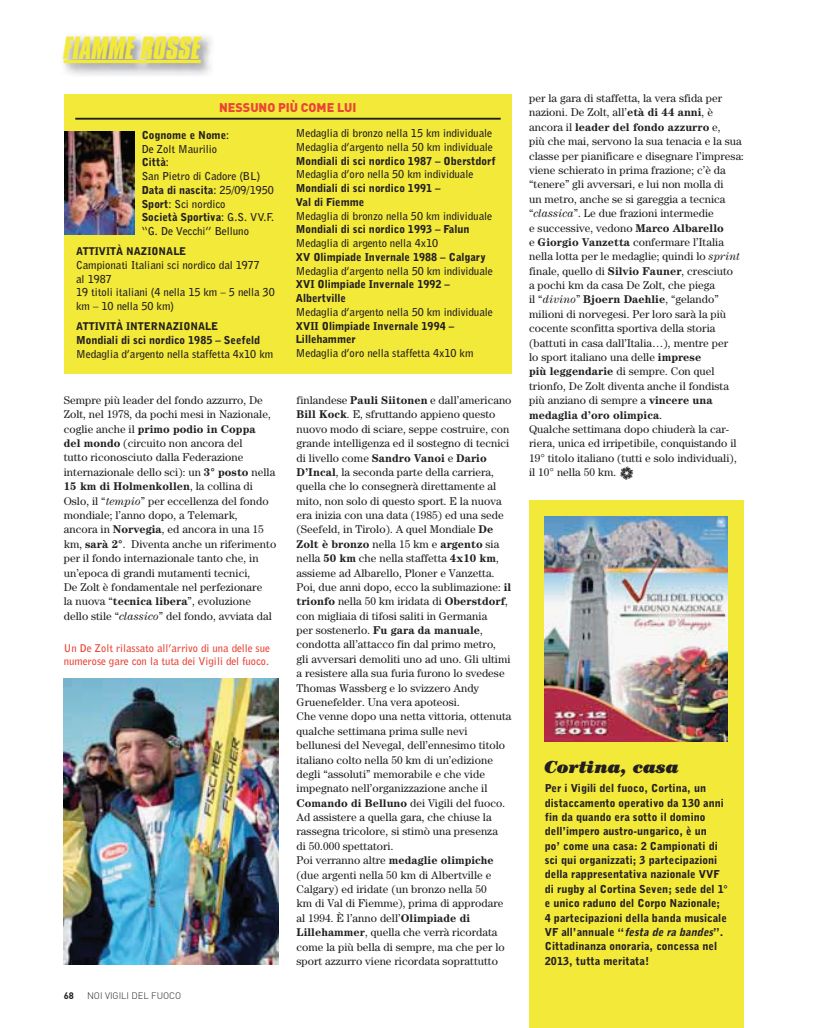
<style>
.page{position:relative;width:815px;height:1028px;background:#fff}
.page>*{position:absolute;margin:0;border:0;box-sizing:border-box;transform-origin:0 0}
.t1{font:italic 700 27.5px "Compacta BT";color:#f3e938}
.t2{font:italic 900 17.5px "Century";letter-spacing:.005em;color:#231f20}
.t3{font:900 12.5px "DIN";color:#e94538}
.t4{font:11.25px/14.4px "Century";letter-spacing:.005em;color:#231f20}
.t5{font:900 10.88px/14.4px "Bell Gothic BT";letter-spacing:.005em;color:#231f20}
.t6{font:700 10.88px/13.8px "Bell Gothic BT";color:#231f20}
.t7{font:700 10.62px/12.5px "Bell Gothic BT";letter-spacing:.005em;color:#e94538}
.t8{font:900 10.62px "Bell Gothic BT";color:#231f20}
.t9{font:300 9.38px "DIN";color:#231f20}
.t10{font:700 9.38px "DIN";color:#231f20}
.s1{font-weight:900}
.s2{font-weight:700}
.s3{font-style:italic}
.s4{font-family:"Whirligig Big One";font-size:9.38px}
</style>
<div class="page">
<img style="left:63px;top:35px;width:149px;height:40px">
<hr style="left:64px;top:60px;width:137px;height:3px;background:#f3e938">
<div style="left:529px;top:500px;width:215px;height:527px;background:#f3e938"></div>
<img style="left:545px;top:516px;width:182px;height:225px">
<div style="left:64px;top:94px;width:448px;height:279px;background:#f3e938"></div>
<hr style="left:75px;top:118px;width:426px;height:2px;background:#231f20">
<img style="left:64px;top:131px;width:71px;height:103px">
<img style="left:64px;top:679px;width:215px;height:285px">
<h1 class="t1" style="left:64px;top:36px;width:139px">FIAMME ROSSE</h1>
<p class="t3" style="left:219px;top:99px;width:139px">NESSUNO PIÙ COME LUI</p>
<p class="t6" style="left:142px;top:129px;width:134px"><span class="s1">Cognome e Nome</span>:<br>De Zolt Maurilio<br><span class="s1">Città</span>:<br>San Pietro di Cadore (BL)<br><span class="s1">Data di nascita</span>: 25/09/1950<br><span class="s1">Sport</span>: Sci nordico<br><span class="s1">Società Sportiva</span>: G.S. VV.F. “G. De Vecchi” Belluno</p>
<p class="t8" style="left:76px;top:247px;width:112px">ATTIVITÀ NAZIONALE</p>
<p class="t6" style="left:76px;top:259px;width:200px">Campionati Italiani sci nordico dal 1977<br>al 1987<br>19 titoli italiani (4 nella 15 km – 5 nella 30 km – 10 nella 50 km)</p>
<p class="t8" style="left:76px;top:322px;width:144px">ATTIVITÀ INTERNAZIONALE</p>
<p class="t5" style="left:76px;top:333px;width:186px">Mondiali di sci nordico 1985 – Seefeld</p>
<p class="t6" style="left:76px;top:347px;width:199px">Medaglia d’argento nella staffetta 4x10 km</p>
<p class="t6" style="left:296px;top:127px;width:198px">Medaglia di bronzo nella 15 km individuale<br>Medaglia d’argento nella 50 km individuale</p>
<p class="t5" style="left:296px;top:154px;width:201px">Mondiali di sci nordico 1987 – Oberstdorf</p>
<p class="t6" style="left:296px;top:168px;width:179px">Medaglia d’oro nella 50 km individuale</p>
<p class="t5" style="left:296px;top:182px;width:146px;line-height:13.8px">Mondiali di sci nordico 1991 –<br>Val di Fiemme</p>
<p class="t6" style="left:296px;top:209px;width:198px">Medaglia di bronzo nella 50 km individuale</p>
<p class="t5" style="left:296px;top:223px;width:175px">Mondiali di sci nordico 1993 – Falun</p>
<p class="t6" style="left:296px;top:237px;width:144px">Medaglia di argento nella 4x10</p>
<p class="t5" style="left:296px;top:250px;width:191px">XV Olimpiade Invernale 1988 – Calgary</p>
<p class="t6" style="left:296px;top:264px;width:198px">Medaglia d’argento nella 50 km individuale</p>
<p class="t5" style="left:296px;top:278px;width:156px;line-height:13.8px">XVI Olimpiade Invernale 1992 –<br>Albertville</p>
<p class="t6" style="left:296px;top:306px;width:198px">Medaglia d’argento nella 50 km individuale</p>
<p class="t5" style="left:296px;top:319px;width:160px;line-height:13.8px">XVII Olimpiade Invernale 1994 –<br>Lillehammer</p>
<p class="t6" style="left:296px;top:347px;width:179px">Medaglia d’oro nella staffetta 4x10 km</p>
<p class="t4" style="left:64px;top:394px;width:214px">Sempre più leader del fondo azzurro, De Zolt, nel 1978, da pochi mesi in Nazionale, coglie anche il <span class="s2">primo podio in Coppa<br>del mondo</span> (circuito non ancora del<br>tutto riconosciuto dalla Federazione internazionale dello sci): un <span class="s2">3° posto</span> nella <span class="s2">15 km di Holmenkollen</span>, la collina di Oslo, il “<span class="s3">tempio</span>” per eccellenza del fondo mondiale; l’anno dopo, a Telemark,<br>ancora in <span class="s2">Norvegia</span>, ed ancora in una 15 km, <span class="s2">sarà 2°</span>. Diventa anche un riferimento per il fondo internazionale tanto che, in un’epoca di grandi mutamenti tecnici,<br>De Zolt è fondamentale nel perfezionare<br>la nuova “<span class="s2">tecnica libera</span>”, evoluzione dello stile “<span class="s3">classico</span>” del fondo, avviata dal</p>
<p class="t4" style="left:297px;top:394px;width:216px">finlandese <span class="s2">Pauli Siitonen</span> e dall’americano <span class="s2">Bill Kock</span>. E, sfruttando appieno questo nuovo modo di sciare, seppe costruire, con grande intelligenza ed il sostegno di tecnici di livello come <span class="s2">Sandro Vanoi</span> e <span class="s2">Dario D’Incal</span>, la seconda parte della carriera, quella che lo consegnerà direttamente al mito, non solo di questo sport. E la nuova era inizia con una data (1985) ed una sede (Seefeld, in Tirolo). A quel Mondiale <span class="s2">De Zolt è bronzo</span> nella 15 km e <span class="s2">argento</span> sia nella <span class="s2">50 km</span> che nella staffetta <span class="s2">4x10 km</span>, assieme ad Albarello, Ploner e Vanzetta.<br>Poi, due anni dopo, ecco la sublimazione: <span class="s2">il trionfo</span> nella 50 km iridata di <span class="s2">Oberstdorf</span>, con migliaia di tifosi saliti in Germania<br>per sostenerlo. <span class="s2">Fu gara da manuale</span>, condotta all’attacco fin dal primo metro,<br>gli avversari demoliti uno ad uno. Gli ultimi a resistere alla sua furia furono lo svedese Thomas Wassberg e lo svizzero Andy Gruenefelder. Una vera apoteosi.<br>Che venne dopo una netta vittoria, ottenuta qualche settimana prima sulle nevi bellunesi del Nevegal, dell’ennesimo titolo italiano colto nella 50 km di un’edizione degli “assoluti” memorabile e che vide impegnato nell’organizzazione anche il <span class="s2">Comando di Belluno</span> dei Vigili del fuoco.<br>Ad assistere a quella gara, che chiuse la rassegna tricolore, si stimò una presenza<br>di 50.000 spettatori.<br>Poi verranno altre <span class="s2">medaglie olimpiche </span>(due argenti nella 50 km di Albertville e Calgary) ed iridate (un bronzo nella 50<br>km di Val di Fiemme), prima di approdare al 1994. È l’anno dell’<span class="s2">Olimpiade di Lillehammer</span>, quella che verrà ricordata come la più bella di sempre, ma che per lo sport azzurro viene ricordata soprattutto</p>
<p class="t7" style="left:64px;top:642px;width:208px">Un De Zolt rilassato all’arrivo di una delle sue numerose gare con la tuta dei Vigili del fuoco.</p>
<p class="t10" style="left:64px;top:989px;width:12px">68</p>
<p class="t9" style="left:87px;top:989px;width:96px">NOI VIGILI DEL FUOCO</p>
<p class="t4" style="left:529px;top:92px;width:216px">per la gara di staffetta, la vera sfida per nazioni. De Zolt, all’<span class="s2">età di 44 anni</span>, è ancora il <span class="s2">leader del fondo azzurro</span> e,<br>più che mai, servono la sua tenacia e la sua classe per pianificare e disegnare l’impresa: viene schierato in prima frazione; c’è da “tenere” gli avversari, e lui non molla di<br>un metro, anche se si gareggia a tecnica “<span class="s3">classica</span>”. Le due frazioni intermedie<br>e successive, vedono <span class="s2">Marco Albarello<br></span>e <span class="s2">Giorgio Vanzetta</span> confermare l’Italia nella lotta per le medaglie; quindi lo <span class="s3">sprint </span>finale, quello di <span class="s2">Silvio Fauner</span>, cresciuto<br>a pochi km da casa De Zolt, che piega<br>il “<span class="s3">divino</span>” <span class="s2">Bjoern Daehlie</span>, “gelando” milioni di norvegesi. Per loro sarà la più cocente sconfitta sportiva della storia (battuti in casa dall’Italia…), mentre per<br>lo sport italiano una delle <span class="s2">imprese<br>più leggendarie</span> di sempre. Con quel trionfo, De Zolt diventa anche il fondista più anziano di sempre a <span class="s2">vincere una medaglia d’oro olimpica</span>.<br>Qualche settimana dopo chiuderà la car&shy;riera, unica ed irripetibile, conquistando il 19° titolo italiano (tutti e solo individuali), il 10° nella 50 km. <span class="s4">q</span></p>
<h2 class="t2" style="left:545px;top:760px;width:136px">Cortina, casa</h2>
<p class="t5" style="left:545px;top:781px;width:184px">Per i Vigili del fuoco, Cortina, un distaccamento operativo da 130 anni fin da quando era sotto il domino dell’impero austro-ungarico, è un<br>po’ come una casa: 2 Campionati di sci qui organizzati; 3 partecipazioni della rappresentativa nazionale VVF di rugby al Cortina Seven; sede del 1° e unico raduno del Corpo Nazionale; 4 partecipazioni della banda musicale VF all’annuale “<span class="s3">festa de ra bandes</span>”.<br>Cittadinanza onoraria, concessa nel 2013, tutta meritata!</p>
</div>
